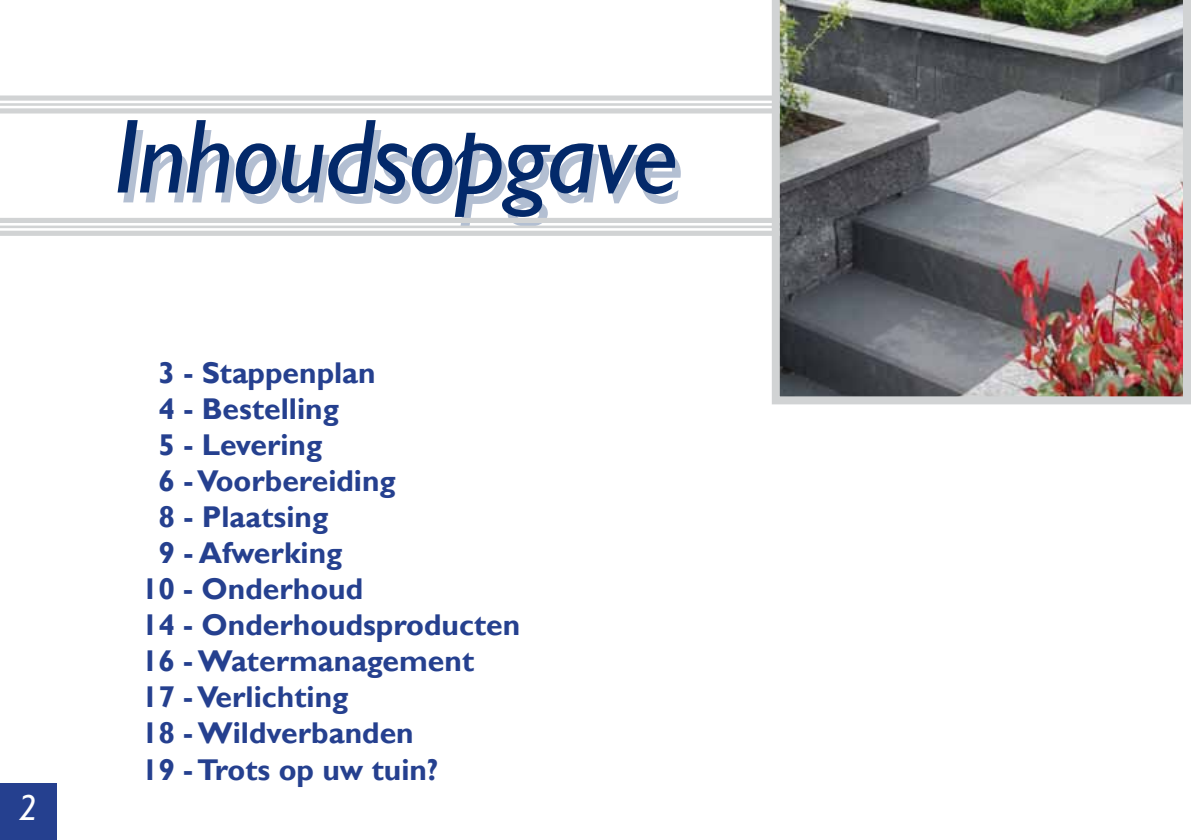
<style>
.page{position:relative;width:1191px;height:840px;background:#fff}
.page>*{position:absolute;margin:0;border:0;box-sizing:border-box;transform-origin:0 0}
.t1{font:italic 106px "Gill Sans";letter-spacing:-.02em;color:#03296a}
.t2{font:italic 36px "Gill Sans";color:#fff}
.t3{font:700 30px "Gill Sans";color:#25408f}
</style>
<div class="page">
<img style="left:772px;top:0;width:419px;height:404px">
<div style="left:0;top:782px;width:57px;height:57px;background:#25408f"></div>
<div style="left:0;top:218px;width:780px;height:5px;background:#d1d3d4"></div>
<hr style="left:0;top:225px;width:780px;height:3px;background:#d1d3d4">
<div style="left:0;top:230px;width:780px;height:6px;background:#d1d3d4"></div>
<div style="left:0;top:95px;width:780px;height:6px;background:#d1d3d4"></div>
<hr style="left:0;top:103px;width:780px;height:3px;background:#d1d3d4">
<div style="left:0;top:108px;width:780px;height:5px;background:#d1d3d4"></div>
<p class="t2" style="left:18px;top:786px;width:20px">2</p>
<h1 class="t1" style="left:119px;top:104px;width:566px">Inhoudsopgave</h1>
<p class="t3" style="left:158px;top:354px;width:219px">3 - Stappenplan</p>
<p class="t3" style="left:158px;top:390px;width:182px">4 - Bestelling</p>
<p class="t3" style="left:158px;top:426px;width:165px">5 - Levering</p>
<p class="t3" style="left:158px;top:462px;width:239px">6 - Voorbereiding</p>
<p class="t3" style="left:158px;top:498px;width:171px">8 - Plaatsing</p>
<p class="t3" style="left:158px;top:534px;width:185px">9 - Afwerking</p>
<p class="t3" style="left:142px;top:570px;width:223px">10 - Onderhoud</p>
<p class="t3" style="left:142px;top:606px;width:380px">14 - Onderhoudsproducten</p>
<p class="t3" style="left:142px;top:642px;width:334px">16 - Watermanagement</p>
<p class="t3" style="left:142px;top:678px;width:208px">17 - Verlichting</p>
<p class="t3" style="left:142px;top:714px;width:273px">18 - Wildverbanden</p>
<p class="t3" style="left:142px;top:750px;width:298px">19 - Trots op uw tuin?</p>
</div>
